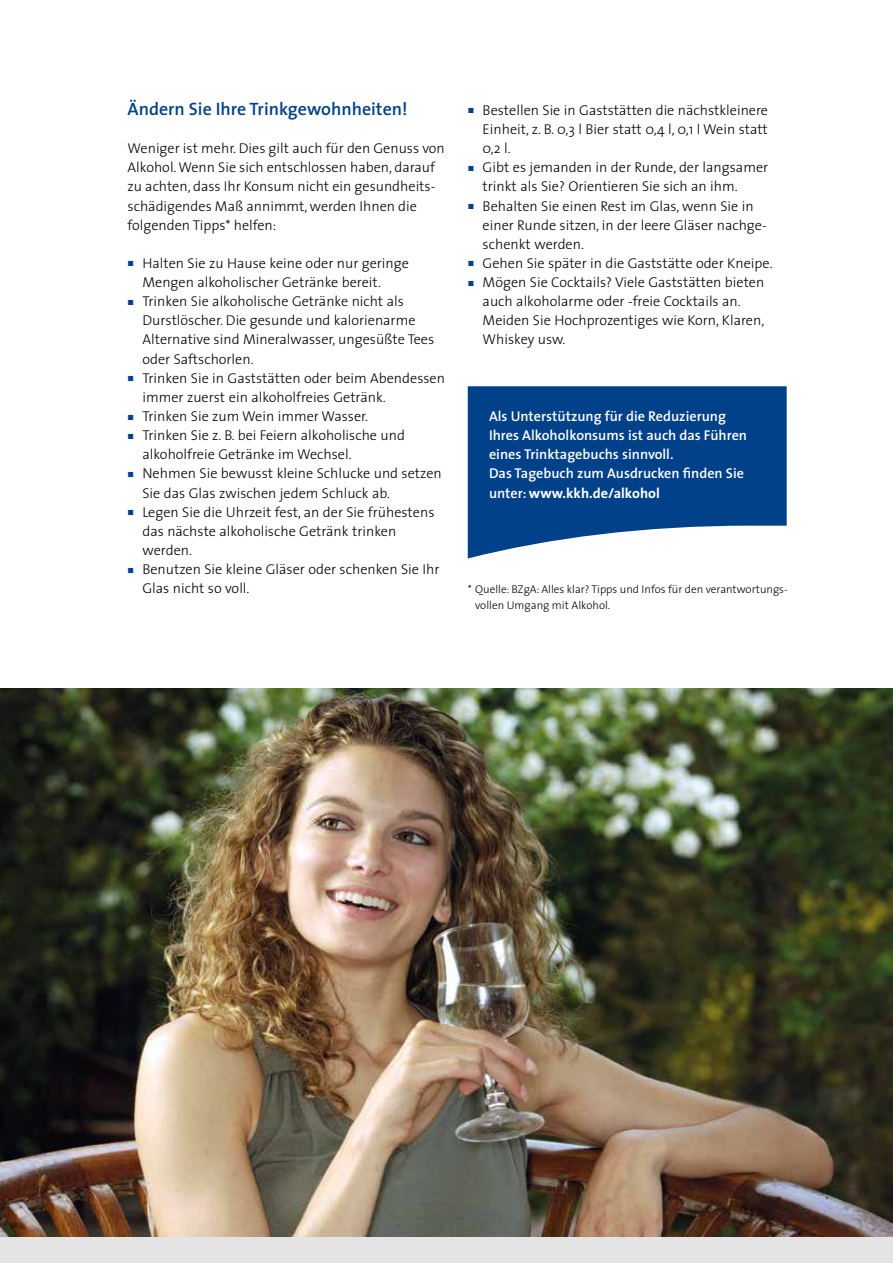
<style>
.page{position:relative;width:893px;height:1263px;background:#fff}
.page>*{position:absolute;margin:0;border:0;box-sizing:border-box;transform-origin:0 0}
.t1{font:600 18px "The Sans";color:#004189}
.t2{font:300 14.25px/19.2px "The Sans";color:#000}
.t3{font:600 14.25px/19.2px "The Sans";color:#fff}
.t4{font:300 11.25px/15.8px "The Sans";color:#000}
.s1{font-family:"The Sans Light Expert";font-weight:400;font-size:7.5px;color:#004189}
.s2{font-weight:700}
</style>
<div class="page">
<svg style="left:468px;top:386px;width:319px;height:172px;background:#225a99"></svg>
<img style="left:0;top:689px;width:893px;height:548px">
<div style="left:0;top:1237px;width:893px;height:26px;background:#e4e4e4"></div>
<p class="t1" style="left:128px;top:94px;width:282px">Ändern Sie Ihre Trinkgewohnheiten!</p>
<p class="t2" style="left:128px;top:138px;width:319px">Weniger ist mehr. Dies gilt auch für den Genuss von Alkohol. Wenn Sie sich entschlossen haben, darauf zu achten, dass Ihr Konsum nicht ein gesundheits&shy;schädigendes Maß annimmt, werden Ihnen die folgenden Tipps* helfen:</p>
<p class="t2" style="left:128px;top:253px;width:283px"><span class="s1">ó</span> Halten Sie zu Hause keine oder nur geringe</p>
<p class="t2" style="left:142px;top:272px;width:240px">Mengen alkoholischer Getränke bereit.</p>
<p class="t2" style="left:128px;top:291px;width:278px"><span class="s1">ó</span> Trinken Sie alkoholische Getränke nicht als</p>
<p class="t2" style="left:142px;top:310px;width:275px">Durstlöscher. Die gesunde und kalorienarme</p>
<p class="t2" style="left:142px;top:330px;width:293px">Alternative sind Mineralwasser, ungesüßte Tees</p>
<p class="t2" style="left:142px;top:349px;width:113px">oder Saftschorlen.</p>
<p class="t2" style="left:128px;top:368px;width:319px"><span class="s1">ó</span> Trinken Sie in Gaststätten oder beim Abendessen</p>
<p class="t2" style="left:142px;top:387px;width:245px">immer zuerst ein alkoholfreies Getränk.</p>
<p class="t2" style="left:128px;top:406px;width:242px"><span class="s1">ó</span> Trinken Sie zum Wein immer Wasser.</p>
<p class="t2" style="left:128px;top:425px;width:279px"><span class="s1">ó</span> Trinken Sie z. B. bei Feiern alkoholische und</p>
<p class="t2" style="left:142px;top:444px;width:211px">alkoholfreie Getränke im Wechsel.</p>
<p class="t2" style="left:128px;top:463px;width:316px"><span class="s1">ó</span> Nehmen Sie bewusst kleine Schlucke und setzen</p>
<p class="t2" style="left:142px;top:483px;width:249px">Sie das Glas zwischen jedem Schluck ab.</p>
<p class="t2" style="left:128px;top:502px;width:308px"><span class="s1">ó</span> Legen Sie die Uhrzeit fest, an der Sie frühestens</p>
<p class="t2" style="left:142px;top:521px;width:255px">das nächste alkoholische Getränk trinken</p>
<p class="t2" style="left:142px;top:540px;width:51px">werden.</p>
<p class="t2" style="left:128px;top:559px;width:313px"><span class="s1">ó</span> Benutzen Sie kleine Gläser oder schenken Sie Ihr</p>
<p class="t2" style="left:142px;top:578px;width:109px">Glas nicht so voll.</p>
<p class="t2" style="left:468px;top:100px;width:302px"><span class="s1">ó</span> Bestellen Sie in Gaststätten die nächstkleinere</p>
<p class="t2" style="left:483px;top:119px;width:287px">Einheit, z. B. 0,3 l Bier statt 0,4 l, 0,1 l Wein statt</p>
<p class="t2" style="left:483px;top:138px;width:30px">0,2 l.</p>
<p class="t2" style="left:468px;top:157px;width:302px"><span class="s1">ó</span> Gibt es jemanden in der Runde, der langsamer</p>
<p class="t2" style="left:483px;top:176px;width:257px">trinkt als Sie? Orientieren Sie sich an ihm.</p>
<p class="t2" style="left:468px;top:196px;width:287px"><span class="s1">ó</span> Behalten Sie einen Rest im Glas, wenn Sie in</p>
<p class="t2" style="left:483px;top:215px;width:286px">einer Runde sitzen, in der leere Gläser nachge-</p>
<p class="t2" style="left:483px;top:234px;width:103px">schenkt werden.</p>
<p class="t2" style="left:468px;top:253px;width:306px"><span class="s1">ó</span> Gehen Sie später in die Gaststätte oder Kneipe.</p>
<p class="t2" style="left:468px;top:272px;width:298px"><span class="s1">ó</span> Mögen Sie Cocktails? Viele Gaststätten bieten</p>
<p class="t2" style="left:483px;top:291px;width:260px">auch alkoholarme oder -freie Cocktails an.</p>
<p class="t2" style="left:483px;top:310px;width:283px">Meiden Sie Hochprozentiges wie Korn, Klaren,</p>
<p class="t2" style="left:483px;top:330px;width:84px">Whiskey usw.</p>
<p class="t3" style="left:489px;top:406px;width:260px">Als Unterstützung für die Reduzierung Ihres Alkoholkonsums ist auch das Führen eines Trinktagebuchs sinnvoll.<br>Das Tagebuch zum Ausdrucken finden Sie unter: <span class="s2">www.kkh.de/alkohol</span></p>
<p class="t4" style="left:475px;top:581px;width:312px;text-indent:-8px">* Quelle: BZgA: Alles klar? Tipps und Infos für den verantwortungs-- vollen Umgang mit Alkohol.</p>
</div>
